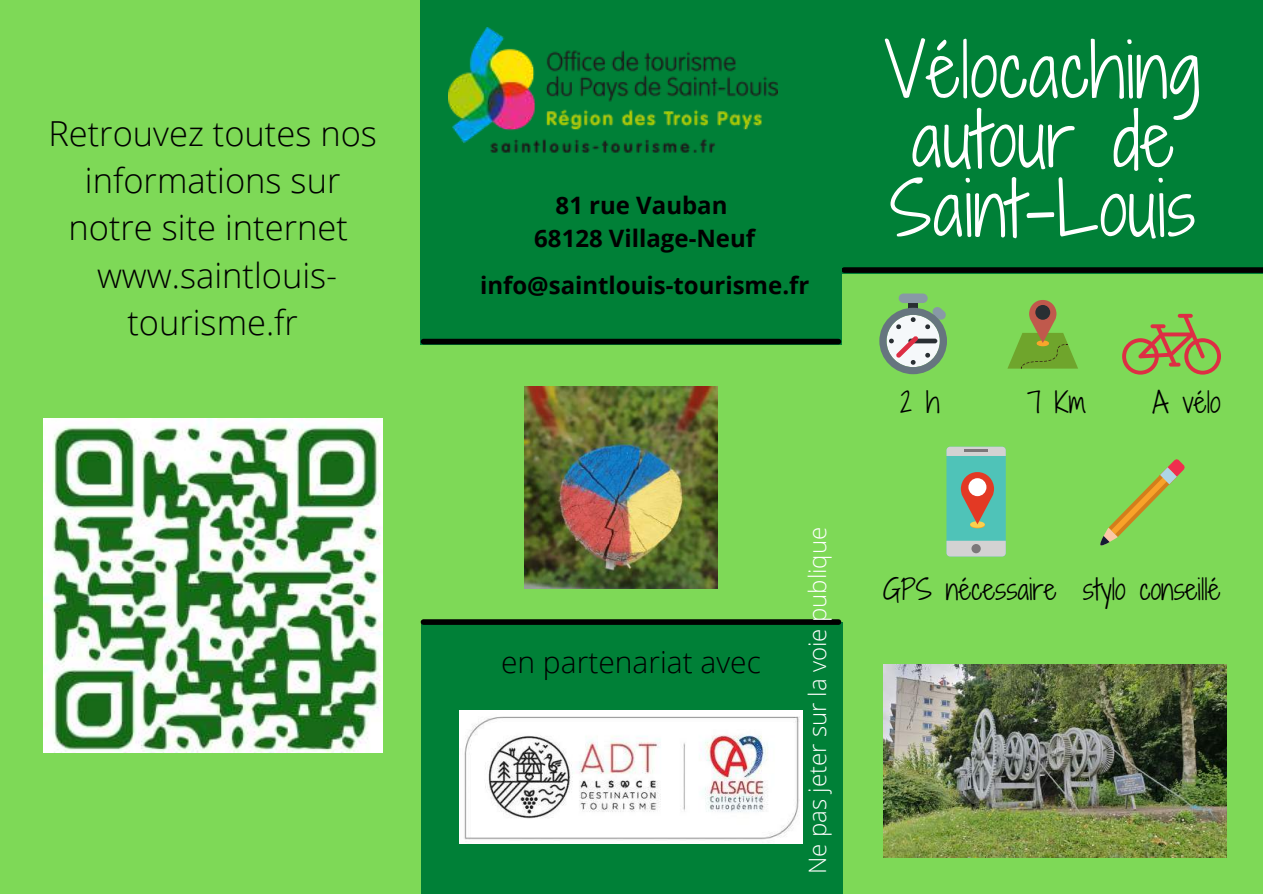
<style>
.page{position:relative;width:1263px;height:894px;background:#fff}
.page>*{position:absolute;margin:0;border:0;box-sizing:border-box;transform-origin:0 0}
.t1{font:71.4px/69.2px "Shadows Into Light Two";letter-spacing:.01em;color:#fff;text-align:center}
.t2{font:300 34.5px/47.2px "Open Sans";color:#000;text-align:center}
.t3{font:300 30px "Open Sans";color:#000}
.t4{font:27.45px "Shadows Into Light Two";color:#000}
.t5{font:700 24px/33.3px "Open Sans";color:#000;text-align:center}
.t6{font:300 24px "Open Sans";color:#fff}
</style>
<div class="page">
<div style="left:0;top:0;width:1263px;height:893px;background:#7ed957"></div>
<svg style="left:879px;top:293px;width:68px;height:81px"></svg>
<svg style="left:1008px;top:300px;width:70px;height:68px"></svg>
<svg style="left:1122px;top:314px;width:99px;height:60px"></svg>
<div style="left:946px;top:446px;width:60px;height:110px;background:#4fc3b8;border-radius:4px"></div>
<svg style="left:946px;top:540px;width:60px;height:16px"></svg>
<svg style="left:946px;top:446px;width:60px;height:10px"></svg>
<div style="left:971px;top:544px;width:10px;height:9px;background:#7b7879;border-radius:50%"></div>
<hr style="left:965px;top:449px;width:23px;height:3px;background:#7b7879">
<div style="left:970px;top:522px;width:15px;height:6px;background:#f5ba3e;border-radius:50%"></div>
<div style="left:970px;top:521px;width:15px;height:6px;background:#fbd14e;border-radius:50%"></div>
<svg style="left:961px;top:472px;width:33px;height:52px"></svg>
<div style="left:968px;top:478px;width:18px;height:18px;background:#fff;border-radius:50%"></div>
<div style="left:841px;top:0;width:422px;height:274px;background:#008037"></div>
<div style="left:844px;top:267px;width:419px;height:6px;background:#000"></div>
<svg style="left:1100px;top:459px;width:85px;height:87px"></svg>
<img style="left:44px;top:418px;width:338px;height:334px">
<div style="left:421px;top:622px;width:421px;height:271px;background:#008037"></div>
<div style="left:421px;top:0;width:421px;height:344px;background:#008037"></div>
<img style="left:449px;top:27px;width:328px;height:126px">
<img style="left:459px;top:710px;width:343px;height:132px">
<img style="left:883px;top:664px;width:343px;height:193px">
<div style="left:423px;top:619px;width:415px;height:5px;background:#000"></div>
<div style="left:423px;top:338px;width:415px;height:6px;background:#000"></div>
<img style="left:524px;top:386px;width:194px;height:202px">
<p class="t2" style="left:48px;top:109px;width:330px">Retrouvez toutes nos informations sur notre site internet www.saintlouis&shy;tourisme.fr</p>
<p class="t5" style="left:534px;top:188px;width:222px">81 rue Vauban<br>68128 Village-Neuf</p>
<p class="t5" style="left:480px;top:268px;width:331px">info@saintlouis-tourisme.fr</p>
<p class="t3" style="left:501px;top:640px;width:261px">en partenariat avec</p>
<p class="t6" style="left:801px;top:873px;width:348px;rotate:-90deg">Ne pas jeter sur la voie publique</p>
<h1 class="t1" style="left:884px;top:35px;width:318px">Vélocaching autour de<br>Saint-Louis</h1>
<p class="t4" style="left:900px;top:382px;width:41px">2 h</p>
<p class="t4" style="left:1152px;top:382px;width:70px">A vélo</p>
<p class="t4" style="left:1027px;top:382px;width:60px">7 Km</p>
<p class="t4" style="left:883px;top:569px;width:175px">GPS nécessaire</p>
<p class="t4" style="left:1083px;top:569px;width:139px">stylo conseillé</p>
</div>
